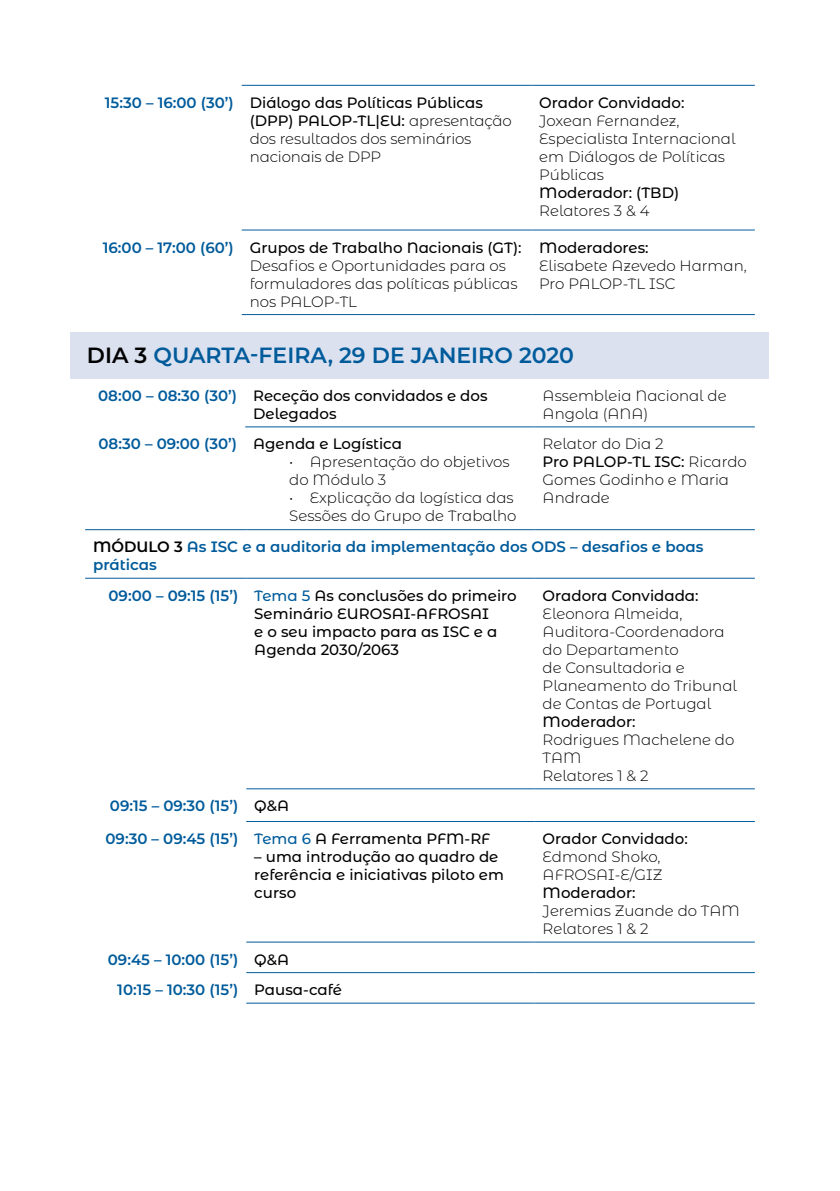
<style>
.page{position:relative;width:840px;height:1191px;background:#fff}
.page>*{position:absolute;margin:0;border:0;box-sizing:border-box;transform-origin:0 0}
.t1{font:600 22px "Montserrat";color:#005b9b}
.t2{font:300 15px/18px "Montserrat Alternates";color:#000}
.t3{font:500 15px/18px "Montserrat Alternates";color:#000}
.t4{font:600 15px/18px "Montserrat Alternates";color:#005b9b}
.s1{font-weight:600;color:#005b9b}
.s2{font-weight:500}
.s3{color:#000}
.s4{font-weight:500;color:#000}
.s5{color:#005b9b}
</style>
<div class="page">
<hr style="left:242px;top:85px;width:289px;height:1px;background:#005b9b">
<hr style="left:531px;top:85px;width:223px;height:1px;background:#005b9b">
<hr style="left:242px;top:230px;width:289px;height:1px;background:#005b9b">
<hr style="left:531px;top:230px;width:223px;height:1px;background:#005b9b">
<hr style="left:242px;top:314px;width:289px;height:1px;background:#005b9b">
<hr style="left:531px;top:314px;width:223px;height:1px;background:#005b9b">
<div style="left:71px;top:332px;width:697px;height:46px;background:#dbe1ef"></div>
<hr style="left:245px;top:426px;width:289px;height:1px;background:#005b9b">
<hr style="left:534px;top:426px;width:220px;height:1px;background:#005b9b">
<hr style="left:85px;top:529px;width:161px;height:1px;background:#005b9b">
<hr style="left:246px;top:529px;width:288px;height:1px;background:#005b9b">
<hr style="left:534px;top:529px;width:220px;height:1px;background:#005b9b">
<hr style="left:85px;top:578px;width:161px;height:1px;background:#005b9b">
<hr style="left:246px;top:578px;width:288px;height:1px;background:#005b9b">
<hr style="left:534px;top:578px;width:220px;height:1px;background:#005b9b">
<hr style="left:246px;top:788px;width:288px;height:1px;background:#005b9b">
<hr style="left:534px;top:788px;width:220px;height:1px;background:#005b9b">
<hr style="left:246px;top:821px;width:288px;height:1px;background:#005b9b">
<hr style="left:534px;top:821px;width:220px;height:1px;background:#005b9b">
<hr style="left:246px;top:941px;width:288px;height:1px;background:#005b9b">
<hr style="left:534px;top:941px;width:220px;height:1px;background:#005b9b">
<hr style="left:246px;top:972px;width:288px;height:1px;background:#005b9b">
<hr style="left:534px;top:972px;width:220px;height:1px;background:#005b9b">
<hr style="left:246px;top:1002px;width:288px;height:1px;background:#005b9b">
<hr style="left:534px;top:1002px;width:220px;height:1px;background:#005b9b">
<p class="t2" style="left:250px;top:93px;width:263px;text-indent:-145px"><span class="s1">15:30 – 16:00 (30’)</span> <span class="s2">Diálogo das Políticas Públicas (DPP) PALOP-TL|EU:</span> apresentação dos resultados dos seminários nacionais de DPP</p>
<p class="t3" style="left:539px;top:93px;width:147px">Orador Convidado:</p>
<p class="t2" style="left:539px;top:111px;width:198px">Joxean Fernandez,<br>Especialista Internacional em Diálogos de Políticas<br>Públicas</p>
<p class="t3" style="left:539px;top:183px;width:141px">Moderador: (TBD)</p>
<p class="t2" style="left:539px;top:201px;width:112px">Relatores 3 &amp; 4</p>
<p class="t2" style="left:250px;top:238px;width:273px;text-indent:-147px"><span class="s1">16:00 – 17:00 (60’)</span> <span class="s2">Grupos de Trabalho Nacionais (GT):<br></span>Desafios e Oportunidades para os formuladores das políticas públicas nos PALOP-TL</p>
<p class="t3" style="left:539px;top:238px;width:111px">Moderadores:</p>
<p class="t2" style="left:539px;top:256px;width:209px">Elisabete Azevedo Harman,<br>Pro PALOP-TL ISC</p>
<h1 class="t1" style="left:87px;top:339px;width:488px"><span class="s3">DIA 3</span> QUARTA-FEIRA, 29 DE JANEIRO 2020</h1>
<p class="t3" style="left:98px;top:386px;width:391px;text-align:center"><span class="s1">08:00 – 08:30 (30’)</span> Receção dos convidados e dos<br>Delegados</p>
<p class="t2" style="left:542px;top:386px;width:185px">Assembleia Nacional de<br>Angola (ANA)</p>
<p class="t4" style="left:98px;top:434px;width:305px">08:30 – 09:00 (30’) <span class="s4">Agenda e Logística</span></p>
<p class="t2" style="left:289px;top:452px;width:222px">• Apresentação do objetivos do Módulo 3</p>
<p class="t2" style="left:289px;top:488px;width:229px">• Explicação da logística das<br>Sessões do Grupo de Trabalho</p>
<p class="t2" style="left:542px;top:434px;width:205px">Relator do Dia 2<br><span class="s2">Pro PALOP-TL ISC:</span> Ricardo<br>Gomes Godinho e Maria<br>Andrade</p>
<p class="t4" style="left:93px;top:537px;width:611px"><span class="s3">MÓDULO 3</span> As ISC e a auditoria da implementação dos ODS – desafios e boas práticas</p>
<p class="t3" style="left:254px;top:586px;width:264px;text-indent:-146px"><span class="s1">09:00 – 09:15 (15’)</span> <span class="s5">Tema 5</span> As conclusões do primeiro<br>Seminário EUROSAI-AFROSAI<br>e o seu impacto para as ISC e a<br>Agenda 2030/2063</p>
<p class="t3" style="left:542px;top:586px;width:157px">Oradora Convidada:</p>
<p class="t2" style="left:542px;top:604px;width:196px">Eleonora Almeida,<br>Auditora-Coordenadora do Departamento<br>de Consultadoria e<br>Planeamento do Tribunal de Contas de Portugal</p>
<p class="t3" style="left:542px;top:712px;width:94px">Moderador:</p>
<p class="t2" style="left:542px;top:730px;width:193px">Rodrigues Machelene do<br>TAM<br>Relatores 1 &amp; 2</p>
<p class="t4" style="left:105px;top:789px;width:386px;line-height:32.6px">09:15 – 09:30 (15’) <span class="s4">Q&amp;A<br></span>09:30 – 09:45 (15’) <span class="s2">Tema 6</span> <span class="s4">A Ferramenta PFM-RF</span></p>
<p class="t3" style="left:254px;top:847px;width:251px">– uma introdução ao quadro de referência e iniciativas piloto em curso</p>
<p class="t4" style="left:117px;top:943px;width:226px;line-height:30.6px;text-indent:-9px">09:45 – 10:00 (15’) <span class="s4">Q&amp;A<br></span>10:15 – 10:30 (15’) <span class="s4">Pausa-café</span></p>
<p class="t3" style="left:542px;top:829px;width:147px">Orador Convidado:</p>
<p class="t2" style="left:542px;top:847px;width:121px">Edmond Shoko,<br>AFROSAI-E/GIZ</p>
<p class="t3" style="left:542px;top:883px;width:94px">Moderador:</p>
<p class="t2" style="left:542px;top:901px;width:198px">Jeremias Zuande do TAM<br>Relatores 1 &amp; 2</p>
</div>
